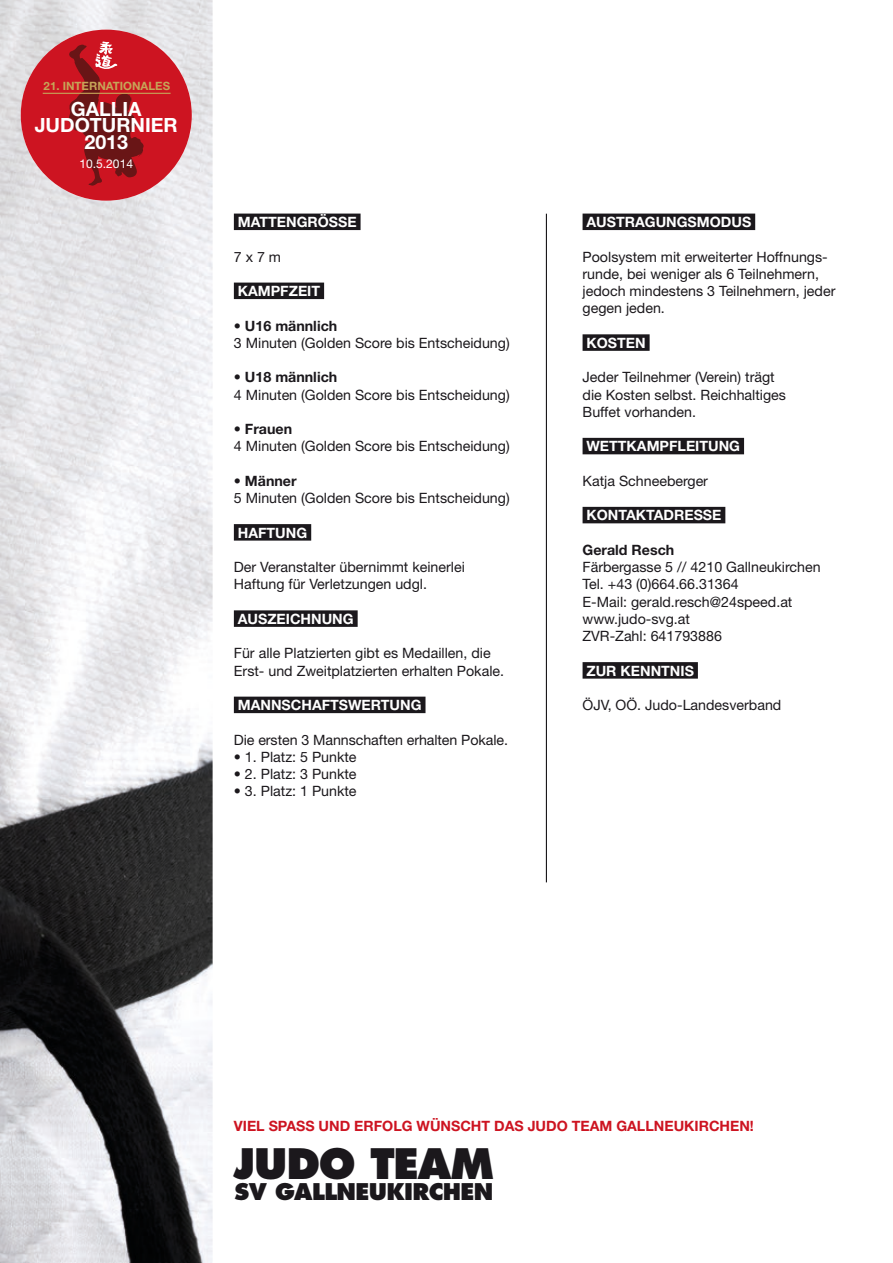
<style>
.page{position:relative;width:893px;height:1263px;background:#fff}
.page>*{position:absolute;margin:0;border:0;box-sizing:border-box;transform-origin:0 0}
.t1{font:800 40.8px "Futura";letter-spacing:-.03em;color:#1b181c}
.t2{font:800 22.35px "Futura";letter-spacing:-.03em;color:#1b181c}
.t3{font:700 19.65px/16.6px "Helvetica Neue";color:#fff;text-align:center}
.t4{font:14.25px/17.2px "Helvetica Neue";color:#1b181c}
.t5{font:700 14.25px "Helvetica Neue";color:#fff}
.t6{font:700 14.25px "Helvetica Neue";color:#cd1421}
.t7{font:700 14.25px "Helvetica Neue";color:#1b181c}
.t8{font:12px "Helvetica Neue";color:#fff}
.t9{font:700 11.4px "Helvetica Neue";color:#c6a558}
.s1{font-weight:700}
</style>
<div class="page">
<img style="left:0;top:0;width:213px;height:1263px">
<div style="left:234px;top:214px;width:127px;height:16px;background:#1b181c"></div>
<div style="left:234px;top:283px;width:90px;height:16px;background:#1b181c"></div>
<div style="left:234px;top:524px;width:77px;height:17px;background:#1b181c"></div>
<div style="left:234px;top:610px;width:124px;height:17px;background:#1b181c"></div>
<div style="left:234px;top:697px;width:191px;height:16px;background:#1b181c"></div>
<div style="left:583px;top:214px;width:172px;height:16px;background:#1b181c"></div>
<div style="left:583px;top:334px;width:67px;height:17px;background:#1b181c"></div>
<div style="left:583px;top:438px;width:161px;height:16px;background:#1b181c"></div>
<div style="left:583px;top:507px;width:142px;height:16px;background:#1b181c"></div>
<div style="left:583px;top:662px;width:115px;height:17px;background:#1b181c"></div>
<hr style="left:546px;top:214px;width:1px;height:668px;background:#1b181c">
<div style="left:21px;top:30px;width:171px;height:171px;background:#cd1421;border-radius:50%"></div>
<hr style="left:43px;top:93px;width:128px;height:1px;background:#c6a558">
<svg style="left:68px;top:41px;width:76px;height:145px"></svg>
<p class="t9" style="left:44px;top:79px;width:128px">21. INTERNATIONALES</p>
<h3 class="t3" style="left:35px;top:100px;width:145px">GALLIA<br>JUDOTURNIER<br>2013</h3>
<p class="t8" style="left:79px;top:157px;width:55px">10.5.2014</p>
<p class="t5" style="left:238px;top:213px;width:120px">MATTENGRÖSSE</p>
<p class="t4" style="left:234px;top:248px;width:49px">7 x 7 m</p>
<p class="t5" style="left:238px;top:282px;width:84px">KAMPFZEIT</p>
<p class="t4" style="left:234px;top:317px;width:277px">• <span class="s1">U16 männlich<br></span>3 Minuten (Golden Score bis Entscheidung)</p>
<p class="t4" style="left:234px;top:368px;width:277px">• <span class="s1">U18 männlich<br></span>4 Minuten (Golden Score bis Entscheidung)</p>
<p class="t4" style="left:234px;top:420px;width:277px">• <span class="s1">Frauen<br></span>4 Minuten (Golden Score bis Entscheidung)</p>
<p class="t4" style="left:234px;top:472px;width:277px">• <span class="s1">Männer<br></span>5 Minuten (Golden Score bis Entscheidung)</p>
<p class="t5" style="left:238px;top:524px;width:71px">HAFTUNG</p>
<p class="t4" style="left:234px;top:558px;width:232px">Der Veranstalter übernimmt keinerlei<br>Haftung für Verletzungen udgl.</p>
<p class="t5" style="left:238px;top:610px;width:117px">AUSZEICHNUNG</p>
<p class="t4" style="left:234px;top:644px;width:272px">Für alle Platzierten gibt es Medaillen, die<br>Erst- und Zweitplatzierten erhalten Pokale.</p>
<p class="t5" style="left:238px;top:696px;width:185px">MANNSCHAFTSWERTUNG</p>
<p class="t4" style="left:234px;top:731px;width:276px">Die ersten 3 Mannschaften erhalten Pokale.</p>
<p class="t4" style="left:234px;top:748px;width:124px">• 1. Platz: 5 Punkte</p>
<p class="t4" style="left:234px;top:765px;width:124px">• 2. Platz: 3 Punkte</p>
<p class="t4" style="left:234px;top:782px;width:124px">• 3. Platz: 1 Punkte</p>
<p class="t5" style="left:586px;top:213px;width:166px">AUSTRAGUNGSMODUS</p>
<p class="t4" style="left:583px;top:248px;width:254px">Poolsystem mit erweiterter Hoffnungs&shy;runde, bei weniger als 6 Teilnehmern, jedoch mindestens 3 Teilnehmern, jeder gegen jeden.</p>
<p class="t5" style="left:586px;top:334px;width:61px">KOSTEN</p>
<p class="t4" style="left:583px;top:368px;width:205px">Jeder Teilnehmer (Verein) trägt die Kosten selbst. Reichhaltiges<br>Buffet vorhanden.</p>
<p class="t5" style="left:586px;top:437px;width:155px">WETTKAMPFLEITUNG</p>
<p class="t4" style="left:583px;top:472px;width:127px">Katja Schneeberger</p>
<p class="t5" style="left:586px;top:506px;width:136px">KONTAKTADRESSE</p>
<p class="t7" style="left:583px;top:541px;width:93px">Gerald Resch</p>
<p class="t4" style="left:583px;top:558px;width:240px">Färbergasse 5 // 4210 Gallneukirchen<br>Tel. +43 (0)664.66.31364<br>E-Mail: gerald.resch@24speed.at www.judo-svg.at<br>ZVR-Zahl: 641793886</p>
<p class="t5" style="left:586px;top:662px;width:109px">ZUR KENNTNIS</p>
<p class="t4" style="left:583px;top:696px;width:200px">ÖJV, OÖ. Judo-Landesverband</p>
<p class="t6" style="left:234px;top:1117px;width:521px">VIEL SPASS UND ERFOLG WÜNSCHT DAS JUDO TEAM GALLNEUKIRCHEN!</p>
<h1 class="t1" style="left:234px;top:1138px;width:262px">JUDO TEAM</h1>
<h2 class="t2" style="left:235px;top:1178px;width:260px">SV GALLNEUKIRCHEN</h2>
</div>
